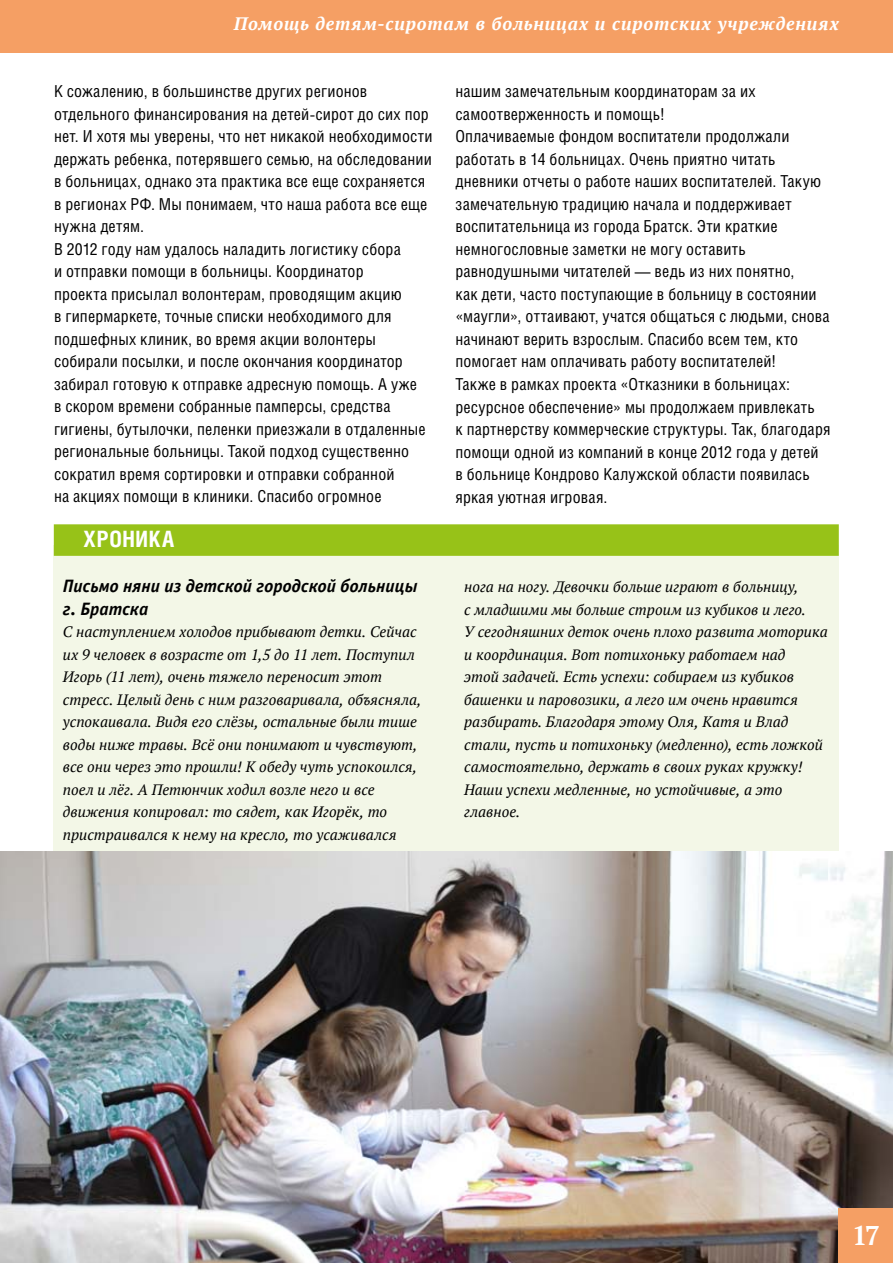
<style>
.page{position:relative;width:893px;height:1263px;background:#fff}
.page>*{position:absolute;margin:0;border:0;box-sizing:border-box;transform-origin:0 0}
.t1{font:700 27px "PT Serif";color:#fff}
.t2{font:700 22.5px "Helios Cond";color:#fff}
.t3{font:italic 700 18px "PT Serif";letter-spacing:.045em;color:#fff}
.t4{font:italic 18px/22.5px "Officina Sans Bold C";color:#000}
.t5{font:16.5px/22.5px "Helios Cond";letter-spacing:.01em;color:#000}
.t6{font:italic 15px/22.5px "PT Serif";color:#000}
</style>
<div class="page">
<div style="left:0;top:0;width:893px;height:52px;background:#f59f64"></div>
<div style="left:54px;top:545px;width:785px;height:342px;background:#f3f7e7"></div>
<div style="left:54px;top:524px;width:785px;height:32px;background:#97c218"></div>
<img style="left:0;top:852px;width:893px;height:411px">
<div style="left:839px;top:1209px;width:54px;height:54px;background:#f59f64"></div>
<p class="t3" style="left:234px;top:11px;width:607px">Помощь детям-сиротам в больницах и сиротских учреждениях</p>
<p class="t5" style="left:54px;top:80px;width:380px">К сожалению, в большинстве других регионов отдельного финансирования на детей-сирот до сих пор нет. И хотя мы уверены, что нет никакой необходимости держать ребенка, потерявшего семью, на обследовании в больницах, однако эта практика все еще сохраняется в регионах РФ. Мы понимаем, что наша работа все еще нужна детям.<br>В 2012 году нам удалось наладить логистику сбора<br>и отправки помощи в больницы. Координатор<br>проекта присылал волонтерам, проводящим акцию<br>в гипермаркете, точные списки необходимого для подшефных клиник, во время акции волонтеры собирали посылки, и после окончания координатор забирал готовую к отправке адресную помощь. А уже<br>в скором времени собранные памперсы, средства гигиены, бутылочки, пеленки приезжали в отдаленные региональные больницы. Такой подход существенно сократил время сортировки и отправки собранной<br>на акциях помощи в клиники. Спасибо огромное</p>
<p class="t5" style="left:455px;top:80px;width:376px">нашим замечательным координаторам за их самоотверженность и помощь!<br>Оплачиваемые фондом воспитатели продолжали работать в 14 больницах. Очень приятно читать дневники отчеты о работе наших воспитателей. Такую замечательную традицию начала и поддерживает воспитательница из города Братск. Эти краткие немногословные заметки не могу оставить равнодушными читателей — ведь из них понятно,<br>как дети, часто поступающие в больницу в состоянии «маугли», оттаивают, учатся общаться с людьми, снова начинают верить взрослым. Спасибо всем тем, кто помогает нам оплачивать работу воспитателей!<br>Также в рамках проекта «Отказники в больницах: ресурсное обеспечение» мы продолжаем привлекать<br>к партнерству коммерческие структуры. Так, благодаря помощи одной из компаний в конце 2012 года у детей<br>в больнице Кондрово Калужской области появилась яркая уютная игровая.</p>
<h2 class="t2" style="left:84px;top:526px;width:14px">ХРОНИКА</h2>
<p class="t4" style="left:63px;top:575px;width:356px">Письмо няни из детской городской больницы г. Братска</p>
<p class="t6" style="left:63px;top:621px;width:360px">С наступлением холодов прибывают детки. Сейчас их 9 человек в возрасте от 1,5 до 11 лет. Поступил Игорь (11 лет), очень тяжело переносит этот стресс. Целый день с ним разговаривала, объясняла, успокаивала. Видя его слёзы, остальные были тише воды ниже травы. Всё они понимают и чувствуют, все они через это прошли! К обеду чуть успокоился, поел и лёг. А Петюнчик ходил возле него и все движения копировал: то сядет, как Игорёк, то пристраивался к нему на кресло, то усаживался</p>
<p class="t6" style="left:464px;top:576px;width:365px">нога на ногу. Девочки больше играют в больницу,<br>с младшими мы больше строим из кубиков и лего.<br>У сегодняшних деток очень плохо развита моторика и координация. Вот потихоньку работаем над<br>этой задачей. Есть успехи: собираем из кубиков башенки и паровозики, а лего им очень нравится разбирать. Благодаря этому Оля, Катя и Влад стали, пусть и потихоньку (медленно), есть ложкой самостоятельно, держать в своих руках кружку!<br>Наши успехи медленные, но устойчивые, а это главное.</p>
<h1 class="t1" style="left:852px;top:1217px;width:30px">17</h1>
</div>
